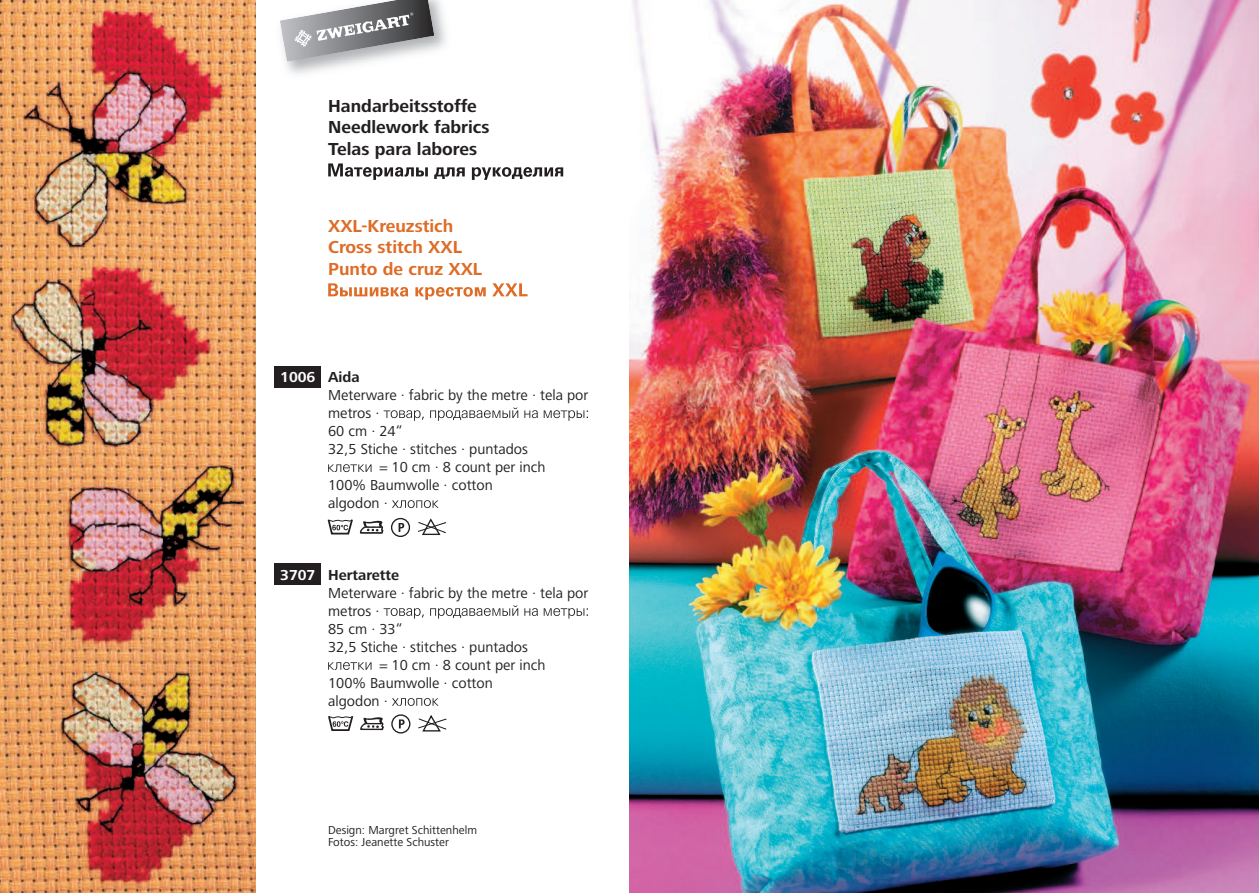
<style>
.page{position:relative;width:1259px;height:893px;background:#fff}
.page>*{position:absolute;margin:0;border:0;box-sizing:border-box;transform-origin:0 0}
.t1{font:700 18px/21.6px "Frutiger Next LT";color:#231f20}
.t2{font:700 18px/21.6px "Frutiger Next LT";color:#de6c27}
.t3{font:15px "Frutiger Next LT";color:#231f20}
.t4{font:700 15px "Frutiger Next LT";color:#231f20}
.t5{font:700 15px "Frutiger Next LT";color:#fff}
.t6{font:12px/12px "Frutiger Next LT";color:#231f20}
.s1{color:#231f20}
.s2{color:#fff}
</style>
<div class="page">
<img style="left:0;top:0;width:255px;height:893px">
<div style="left:274px;top:564px;width:47px;height:21px;background:#231f20"></div>
<div style="left:274px;top:366px;width:47px;height:21px;background:#231f20"></div>
<svg style="left:383px;top:407px;width:205px;height:14px"></svg>
<svg style="left:328px;top:464px;width:43px;height:8px"></svg>
<svg style="left:392px;top:500px;width:46px;height:8px"></svg>
<svg style="left:383px;top:605px;width:205px;height:14px"></svg>
<svg style="left:328px;top:662px;width:43px;height:8px"></svg>
<svg style="left:392px;top:698px;width:46px;height:8px"></svg>
<svg style="left:328px;top:163px;width:235px;height:17px"></svg>
<svg style="left:328px;top:283px;width:199px;height:17px"></svg>
<div style="left:391px;top:518px;width:19px;height:19px;border:1px solid #231f20;border-radius:50%"></div>
<svg style="left:328px;top:518px;width:118px;height:18px"></svg>
<div style="left:391px;top:714px;width:19px;height:19px;border:1px solid #231f20;border-radius:50%"></div>
<svg style="left:328px;top:714px;width:118px;height:18px"></svg>
<svg style="left:280px;top:0;width:154px;height:62px"></svg>
<img style="left:629px;top:0;width:630px;height:893px">
<p class="t1" style="left:328px;top:95px;width:163px">Handarbeitsstoffe<br>Needlework fabrics<br>Telas para labores</p>
<p class="t2" style="left:328px;top:215px;width:156px">XXL-Kreuzstich<br>Cross stitch XXL<br>Punto de cruz XXL</p>
<p class="t5" style="left:280px;top:369px;width:81px">1006 <span class="s1">Aida</span></p>
<p class="t3" style="left:328px;top:387px;width:262px">Meterware · fabric by the metre · tela por</p>
<p class="t3" style="left:328px;top:405px;width:53px">metros ·</p>
<p class="t3" style="left:328px;top:423px;width:76px">60 cm · 24“</p>
<p class="t3" style="left:328px;top:441px;width:201px">32,5 Stiche · stitches · puntados</p>
<p class="t3" style="left:379px;top:459px;width:168px">= 10 cm · 8 count per inch</p>
<p class="t3" style="left:328px;top:477px;width:166px">100% Baumwolle · cotton</p>
<p class="t3" style="left:328px;top:495px;width:61px">algodon ·</p>
<p class="t4" style="left:280px;top:566px;width:121px"><span class="s2">3707</span> Hertarette</p>
<p class="t3" style="left:328px;top:584px;width:262px">Meterware · fabric by the metre · tela por</p>
<p class="t3" style="left:328px;top:602px;width:53px">metros ·</p>
<p class="t3" style="left:328px;top:620px;width:76px">85 cm · 33“</p>
<p class="t3" style="left:328px;top:638px;width:201px">32,5 Stiche · stitches · puntados</p>
<p class="t3" style="left:379px;top:656px;width:168px">= 10 cm · 8 count per inch</p>
<p class="t3" style="left:328px;top:674px;width:166px">100% Baumwolle · cotton</p>
<p class="t3" style="left:328px;top:692px;width:61px">algodon ·</p>
<p class="t6" style="left:328px;top:824px;width:151px">Design: Margret Schittenhelm<br>Fotos: Jeanette Schuster</p>
</div>
